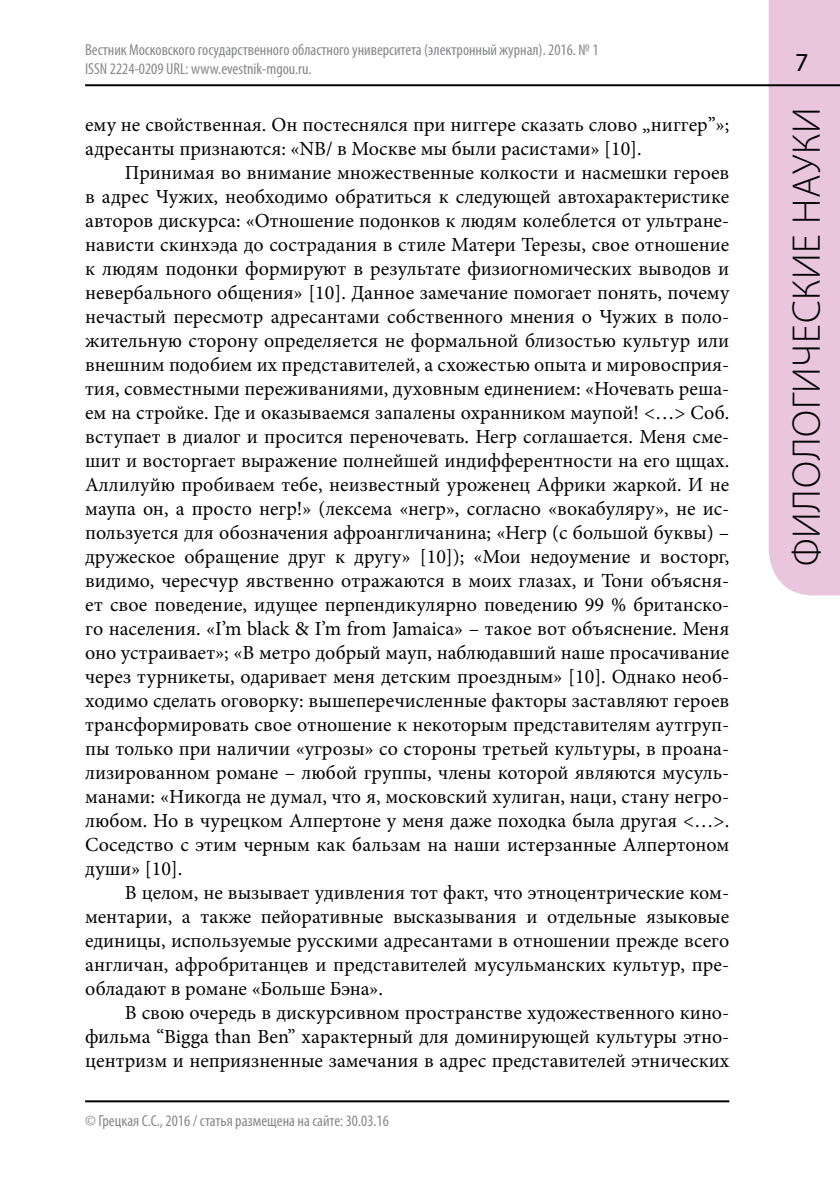
<style>
.page{position:relative;width:840px;height:1191px;background:#fff}
.page>*{position:absolute;margin:0;border:0;box-sizing:border-box;transform-origin:0 0}
.t1{font:300 40px "Myriad Pro";letter-spacing:.02em;color:#000}
.t2{font:26px "Myriad Pro";color:#000}
.t3{font:20px/24px "Minion Pro";color:#000;text-align:justify}
.t4{font:condensed 16px/19.2px "Myriad Pro";color:#87888a}
</style>
<div class="page">
<div style="left:768px;top:0;width:71px;height:595px;background:#e9c5de"></div>
<hr style="left:85px;top:84px;width:754px;height:2px;background:#000">
<hr style="left:85px;top:1100px;width:644px;height:2px;background:#000">
<p class="t4" style="left:85px;top:39px;width:514px">Вестник Московского государственного областного университета (электронный журнал). 2016. № 1<br>ISSN 2224-0209 URL: www.evestnik-mgou.ru.</p>
<p class="t3" style="left:85px;top:112px;width:645px">ему не свойственная. Он постеснялся при ниггере сказать слово „ниггер”»; адресанты признаются: «NB/ в Москве мы были расистами» [10].</p>
<p class="t3" style="left:85px;top:160px;width:645px;text-indent:40px">Принимая во внимание множественные колкости и насмешки героев в адрес Чужих, необходимо обратиться к следующей автохарактеристике авторов дискурса: «Отношение подонков к людям колеблется от ультране&shy;нависти скинхэда до сострадания в стиле Матери Терезы, свое отношение к людям подонки формируют в результате физиогномических выводов и невербального общения» [10]. Данное замечание помогает понять, почему нечастый пересмотр адресантами собственного мнения о Чужих в поло&shy;жительную сторону определяется не формальной близостью культур или внешним подобием их представителей, а схожестью опыта и мировосприя&shy;тия, совместными переживаниями, духовным единением: «Ночевать реша&shy;ем на стройке. Где и оказываемся запалены охранником маупой! &lt;…&gt; Соб. вступает в диалог и просится переночевать. Негр соглашается. Меня сме&shy;шит и восторгает выражение полнейшей индифферентности на его щщах.<br>Аллилуйю пробиваем тебе, неизвестный уроженец Африки жаркой. И не маупа он, а просто негр!» (лексема «негр», согласно «вокабуляру», не ис&shy;пользуется для обозначения афроангличанина; «Негр (с большой буквы) – дружеское обращение друг к другу» [10]); «Мои недоумение и восторг, видимо, чересчур явственно отражаются в моих глазах, и Тони объясня&shy;ет свое поведение, идущее перпендикулярно поведению 99 % британско&shy;го населения. «I’m black &amp; I’m from Jamaica» – такое вот объяснение. Меня оно устраивает»; «В метро добрый мауп, наблюдавший наше просачивание через турникеты, одаривает меня детским проездным» [10]. Однако необ&shy;ходимо сделать оговорку: вышеперечисленные факторы заставляют героев трансформировать свое отношение к некоторым представителям аутгруп&shy;пы только при наличии «угрозы» со стороны третьей культуры, в проана&shy;лизированном романе – любой группы, члены которой являются мусуль&shy;манами: «Никогда не думал, что я, московский хулиган, наци, стану негро&shy;любом. Но в чурецком Алпертоне у меня даже походка была другая &lt;…&gt;.<br>Соседство с этим черным как бальзам на наши истерзанные Алпертоном души» [10].</p>
<p class="t3" style="left:85px;top:880px;width:645px;text-indent:40px">В целом, не вызывает удивления тот факт, что этноцентрические ком&shy;ментарии, а также пейоративные высказывания и отдельные языковые единицы, используемые русскими адресантами в отношении прежде всего англичан, афробританцев и представителей мусульманских культур, пре&shy;обладают в романе «Больше Бэна».</p>
<p class="t3" style="left:85px;top:1000px;width:645px;text-indent:40px">В свою очередь в дискурсивном пространстве художественного кино&shy;фильма “Bigga than Ben” характерный для доминирующей культуры этно&shy;центризм и неприязненные замечания в адрес представителей этнических</p>
<p class="t4" style="left:85px;top:1111px;width:305px">© Грецкая С.С., 2016 / статья размещена на сайте: 30.03.16</p>
<h2 class="t2" style="left:794px;top:47px;width:15px">7</h2>
<h1 class="t1" style="left:782px;top:566px;width:461px;rotate:-90deg">филологические науки</h1>
</div>
